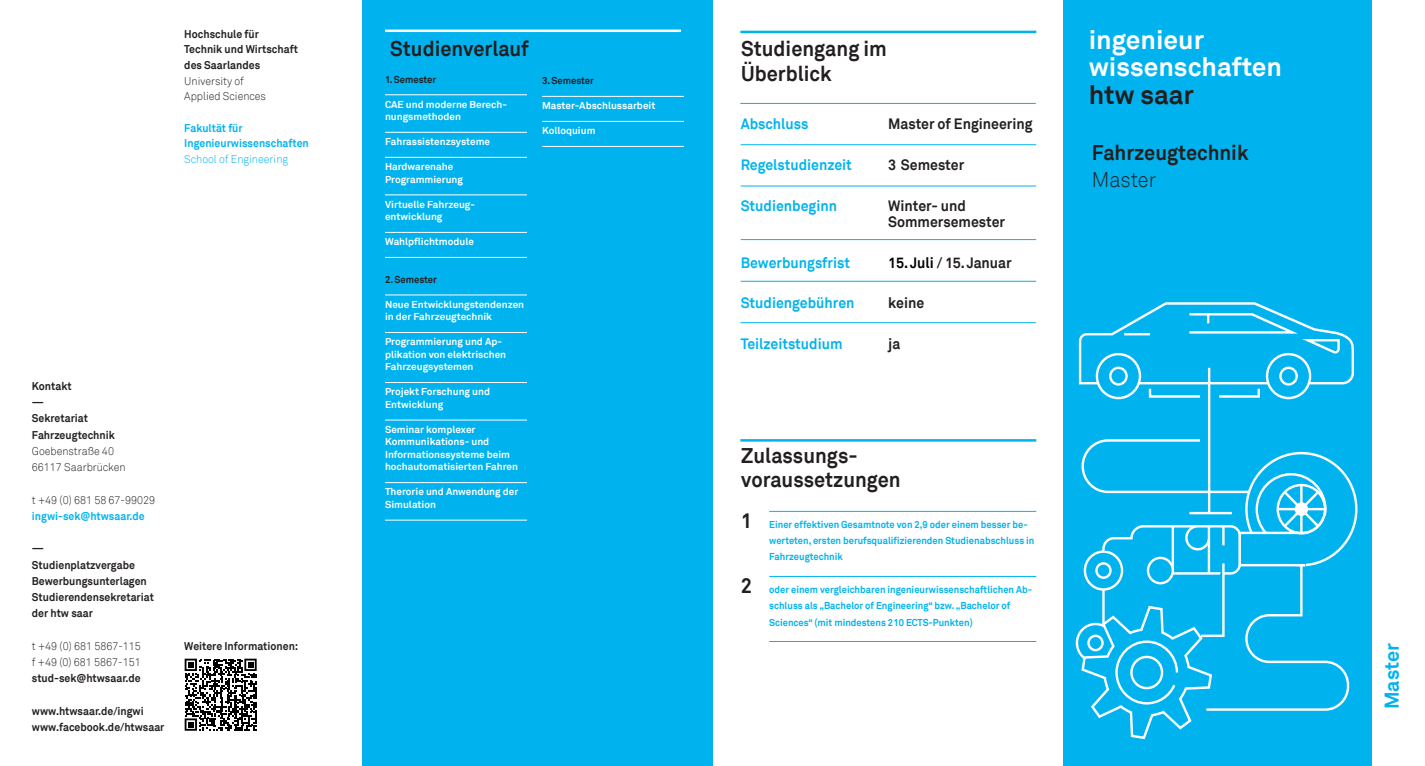
<style>
.page{position:relative;width:1425px;height:766px;background:#fff}
.page>*{position:absolute;margin:0;border:0;box-sizing:border-box;transform-origin:0 0}
.t1{font:700 26.25px/27.5px "Akkurat";color:#fff}
.t2{font:700 26.25px "Akkurat";color:#231f20}
.t3{font:700 21.25px/24.4px "Akkurat";color:#231f20;scale:.94 1}
.t4{font:300 21.25px "Akkurat";color:#231f20;scale:.94 1}
.t5{font:700 20px "Akkurat";color:#00b3ef}
.t6{font:700 15px "Akkurat";color:#00b3ef;scale:.94 1}
.t7{font:700 15px/16.2px "Akkurat";color:#231f20;scale:.94 1}
.t8{font:700 11.25px/16.2px "Akkurat";color:#231f20;scale:.94 1}
.t9{font:300 11.25px/16.2px "Akkurat";color:#231f20;scale:.94 1}
.t10{font:700 11.25px/15.6px "Akkurat";color:#00b3ef;scale:.94 1}
.t11{font:300 11.25px "Akkurat";color:#00b3ef;scale:.94 1}
.t12{font:700 10px/12.5px "Akkurat";color:#fff}
.t13{font:700 10px/16.2px "Akkurat";color:#00b3ef;scale:.94 1}
.t14{font:700 10px "Akkurat";color:#231f20;scale:.94 1}
.s1{color:#000001}
</style>
<div class="page">
<div style="left:361px;top:0;width:351px;height:765px;background:#00b3ef"></div>
<hr style="left:740px;top:103px;width:295px;height:1px;background:#00b3ef">
<hr style="left:740px;top:144px;width:296px;height:1px;background:#00b3ef">
<hr style="left:740px;top:186px;width:296px;height:1px;background:#00b3ef">
<hr style="left:740px;top:239px;width:296px;height:1px;background:#00b3ef">
<hr style="left:740px;top:281px;width:296px;height:1px;background:#00b3ef">
<hr style="left:740px;top:322px;width:295px;height:1px;background:#00b3ef">
<hr style="left:740px;top:31px;width:296px;height:2px;background:#00b3ef">
<hr style="left:740px;top:439px;width:296px;height:2px;background:#00b3ef">
<hr style="left:769px;top:511px;width:267px;height:1px;background:#00b3ef">
<hr style="left:769px;top:576px;width:267px;height:1px;background:#00b3ef">
<hr style="left:769px;top:641px;width:267px;height:1px;background:#00b3ef">
<hr style="left:385px;top:94px;width:142px;height:1px;background:#fff">
<hr style="left:385px;top:132px;width:142px;height:1px;background:#fff">
<hr style="left:385px;top:157px;width:142px;height:1px;background:#fff">
<hr style="left:385px;top:194px;width:142px;height:1px;background:#fff">
<hr style="left:385px;top:232px;width:142px;height:1px;background:#fff">
<hr style="left:385px;top:257px;width:142px;height:1px;background:#fff">
<hr style="left:385px;top:294px;width:142px;height:1px;background:#fff">
<hr style="left:385px;top:332px;width:142px;height:1px;background:#fff">
<hr style="left:385px;top:382px;width:142px;height:1px;background:#fff">
<hr style="left:385px;top:419px;width:142px;height:1px;background:#fff">
<hr style="left:385px;top:482px;width:142px;height:1px;background:#fff">
<hr style="left:385px;top:519px;width:142px;height:1px;background:#fff">
<hr style="left:542px;top:96px;width:142px;height:1px;background:#fff">
<hr style="left:542px;top:121px;width:142px;height:1px;background:#fff">
<hr style="left:542px;top:146px;width:142px;height:1px;background:#fff">
<hr style="left:385px;top:30px;width:296px;height:2px;background:#fff">
<div style="left:1063px;top:0;width:308px;height:765px;background:#00b3ef"></div>
<svg style="left:1081px;top:438px;width:269px;height:273px"></svg>
<svg style="left:1077px;top:624px;width:37px;height:37px"></svg>
<div style="left:1075px;top:622px;width:40px;height:41px;border:2px solid #fff;border-radius:50%"></div>
<hr style="left:1207px;top:368px;width:3px;height:145px;background:#fff">
<svg style="left:1078px;top:302px;width:276px;height:97px"></svg>
<hr style="left:1124px;top:333px;width:26px;height:2px;background:#fff">
<div style="left:1246px;top:453px;width:110px;height:112px;background:#00b3ef;border-radius:50%"></div>
<svg style="left:1080px;top:471px;width:247px;height:269px"></svg>
<svg style="left:185px;top:658px;width:72px;height:72px"></svg>
<p class="t8" style="left:184px;top:26px;width:122px;line-height:15.6px">Hochschule für<br>Technik und Wirtschaft des Saarlandes</p>
<p class="t9" style="left:184px;top:73px;width:88px;line-height:15.6px">University of<br>Applied Sciences</p>
<p class="t10" style="left:184px;top:120px;width:134px">Fakultät für<br>Ingenieurwissenschaften</p>
<p class="t11" style="left:184px;top:152px;width:112px">School of Engineering</p>
<p class="t8" style="left:32px;top:377px;width:90px">Kontakt<br>—<br>Sekretariat<br>Fahrzeugtechnik</p>
<p class="t9" style="left:32px;top:443px;width:101px">Goebenstraße 40<br>66117 Saarbrücken</p>
<p class="t9" style="left:32px;top:491px;width:133px">t +49 (0) 681 58 67-99029</p>
<p class="t10" style="left:32px;top:508px;width:121px">ingwi-sek@htwsaar.de</p>
<p class="t8" style="left:32px;top:540px;width:131px">—<br>Studienplatzvergabe<br>Bewerbungsunterlagen<br>Studierendensekretariat der htw saar</p>
<p class="t9" style="left:32px;top:638px;width:118px">t +49 (0) 681 5867-115 f +49 (0) 681 5867-151</p>
<p class="t8" style="left:32px;top:670px;width:117px">stud-sek@htwsaar.de</p>
<p class="t8" style="left:32px;top:702px;width:142px">www.htwsaar.de/ingwi www.facebook.de/htwsaar</p>
<p class="t8" style="left:184px;top:637px;width:123px">Weitere Informationen:</p>
<h2 class="t3" style="left:390px;top:37px;width:149px">Studienverlauf</h2>
<p class="t14" style="left:385px;top:73px;width:56px">1. Semester</p>
<p class="t12" style="left:385px;top:98px;width:123px">CAE und moderne Berech&shy;nungsmethoden</p>
<p class="t12" style="left:385px;top:135px;width:107px">Fahrassistenzsysteme</p>
<p class="t12" style="left:385px;top:160px;width:79px">Hardwarenahe<br>Programmierung</p>
<p class="t12" style="left:385px;top:198px;width:91px">Virtuelle Fahrzeug&shy;entwicklung</p>
<p class="t12" style="left:385px;top:235px;width:90px">Wahlpflichtmodule</p>
<p class="t14" style="left:385px;top:273px;width:57px">2. Semester</p>
<p class="t12" style="left:385px;top:298px;width:141px">Neue Entwicklungstendenzen in der Fahrzeugtechnik</p>
<p class="t12" style="left:385px;top:335px;width:123px">Programmierung und Ap&shy;plikation von elektrischen<br>Fahrzeugsystemen</p>
<p class="t12" style="left:385px;top:385px;width:106px">Projekt Forschung und<br>Entwicklung</p>
<p class="t12" style="left:385px;top:423px;width:134px">Seminar komplexer<br>Kommunikations- und<br>Informationssysteme beim hochautomatisierten Fahren</p>
<p class="t12" style="left:385px;top:485px;width:135px">Therorie und Anwendung der<br>Simulation</p>
<p class="t14" style="left:542px;top:74px;width:57px">3. Semester</p>
<p class="t12" style="left:542px;top:99px;width:115px">Master-Abschlussarbeit</p>
<p class="t12" style="left:542px;top:124px;width:55px">Kolloquium</p>
<h2 class="t3" style="left:741px;top:37px;width:156px">Studiengang im<br>Überblick</h2>
<h3 class="t6" style="left:740px;top:115px;width:74px">Abschluss</h3>
<h3 class="t6" style="left:740px;top:155px;width:120px">Regelstudienzeit</h3>
<h3 class="t6" style="left:740px;top:196px;width:104px">Studienbeginn</h3>
<h3 class="t7" style="left:888px;top:116px;width:155px">Master of Engineering</h3>
<h3 class="t7" style="left:888px;top:157px;width:82px">3 Semester</h3>
<h3 class="t7" style="left:888px;top:197px;width:126px">Winter- und<br>Sommersemester</h3>
<h3 class="t7" style="left:888px;top:254px;width:133px"><span class="s1">15. Juli</span> / 15. Januar</h3>
<h3 class="t7" style="left:888px;top:295px;width:40px">keine</h3>
<h3 class="t7" style="left:888px;top:335px;width:14px">ja</h3>
<h3 class="t6" style="left:740px;top:253px;width:118px">Bewerbungsfrist</h3>
<h3 class="t6" style="left:740px;top:293px;width:123px">Studiengebühren</h3>
<h3 class="t6" style="left:740px;top:334px;width:110px">Teilzeitstudium</h3>
<h2 class="t3" style="left:741px;top:443px;width:171px">Zulassungs&shy;voraussetzungen</h2>
<p class="t13" style="left:769px;top:516px;width:284px">Einer effektiven Gesamtnote von 2,9 oder einem besser be&shy;werteten, ersten berufsqualifizierenden Studienabschluss in<br>Fahrzeugtechnik</p>
<p class="t13" style="left:769px;top:581px;width:281px">oder einem vergleichbaren ingenieurwissenschaftlichen Ab&shy;schluss als „Bachelor of Engineering“ bzw. „Bachelor of<br>Sciences“ (mit mindestens 210 ECTS-Punkten)</p>
<h2 class="t3" style="left:741px;top:508px;width:14px">1</h2>
<h2 class="t3" style="left:741px;top:573px;width:14px">2</h2>
<h1 class="t1" style="left:1088px;top:26px;width:195px">ingenieur wissenschaften</h1>
<h1 class="t2" style="left:1088px;top:78px;width:107px">htw saar</h1>
<h2 class="t3" style="left:1091px;top:140px;width:168px">Fahrzeugtechnik</h2>
<h2 class="t4" style="left:1091px;top:167px;width:70px">Master</h2>
<h3 class="t5" style="left:1378px;top:709px;width:67px;rotate:-90deg">Master</h3>
</div>
